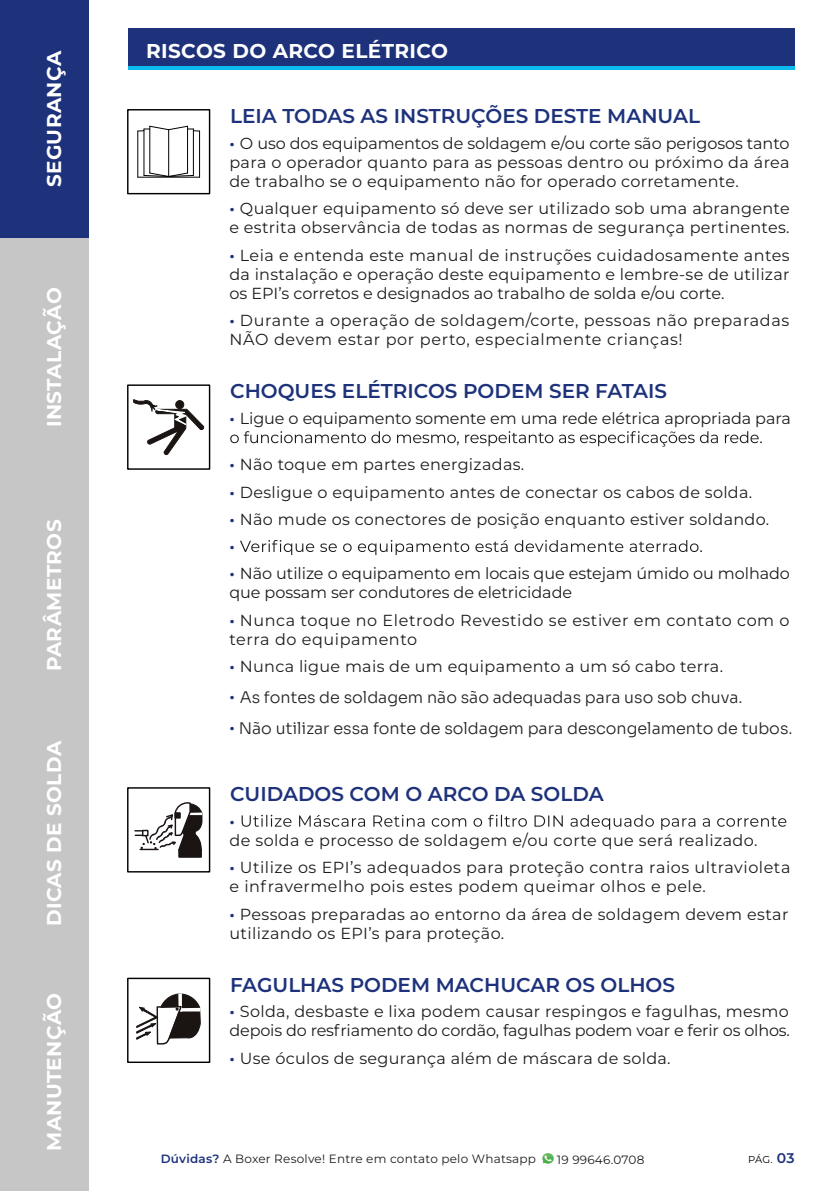
<style>
.page{position:relative;width:823px;height:1191px;background:#fff}
.page>*{position:absolute;margin:0;border:0;box-sizing:border-box;transform-origin:0 0}
.t1{font:600 20px "Montserrat";color:#1d327b}
.t2{font:700 20px "Montserrat";letter-spacing:.02em;color:#fff}
.t3{font:16px/19.2px "Montserrat";letter-spacing:.02em;color:#1d1d1b}
.t4{font:16px/19.2px "Montserrat";letter-spacing:-.005em;color:#1d1d1b}
.t5{font:16px/19.2px "Montserrat";letter-spacing:-.01em;color:#1d1d1b}
.t6{font:300 16px "Sora";color:#212221}
.t7{font:600 16px "Montserrat";color:#1d327b}
.t8{font:12px "Montserrat";letter-spacing:.02em;color:#1d1d1b}
.t9{font:10px "Montserrat";color:#000}
.s1{font-weight:600;color:#1d327b}
.s2{font-family:"Montserrat";font-weight:600;color:#1d327b}
.s3{font-weight:600;font-size:14px;color:#1d327b}
</style>
<div class="page">
<div style="left:128px;top:28px;width:666px;height:42px;background:#1d327b"></div>
<hr style="left:128px;top:67px;width:666px;height:3px;background:#0bbbef">
<div style="left:0;top:0;width:88px;height:238px;background:#1d327b"></div>
<div style="left:0;top:238px;width:88px;height:238px;background:#c6c6c6"></div>
<div style="left:0;top:476px;width:88px;height:238px;background:#c6c6c6"></div>
<div style="left:0;top:714px;width:88px;height:238px;background:#c6c6c6"></div>
<div style="left:0;top:952px;width:88px;height:239px;background:#c6c6c6"></div>
<svg style="left:542px;top:1153px;width:11px;height:11px"></svg>
<div style="left:127px;top:109px;width:83px;height:85px;border:1px solid #000"></div>
<hr style="left:168px;top:130px;width:1px;height:46px;background:#000">
<hr style="left:138px;top:177px;width:61px;height:1px;background:#000">
<hr style="left:187px;top:126px;width:1px;height:47px;background:#000">
<hr style="left:193px;top:129px;width:1px;height:46px;background:#000">
<hr style="left:199px;top:131px;width:1px;height:46px;background:#000">
<hr style="left:149px;top:126px;width:1px;height:47px;background:#000">
<hr style="left:143px;top:129px;width:1px;height:46px;background:#000">
<hr style="left:137px;top:131px;width:1px;height:46px;background:#000">
<svg style="left:138px;top:125px;width:61px;height:6px"></svg>
<svg style="left:143px;top:172px;width:51px;height:6px"></svg>
<div style="left:127px;top:977px;width:83px;height:86px;border:1px solid #000"></div>
<svg style="left:136px;top:993px;width:65px;height:52px"></svg>
<div style="left:127px;top:787px;width:83px;height:85px;border:1px solid #000"></div>
<svg style="left:241px;top:814px;width:544px;height:15px"></svg>
<div style="left:178px;top:848px;width:24px;height:9px;background:#1a1413"></div>
<svg style="left:135px;top:802px;width:68px;height:50px"></svg>
<div style="left:127px;top:384px;width:83px;height:86px;border:1px solid #000"></div>
<svg style="left:230px;top:431px;width:531px;height:15px"></svg>
<svg style="left:240px;top:540px;width:461px;height:15px"></svg>
<svg style="left:133px;top:399px;width:71px;height:56px"></svg>
<p class="t2" style="left:41px;top:187px;width:138px;rotate:-90deg">SEGURANÇA</p>
<p class="t2" style="left:41px;top:427px;width:141px;rotate:-90deg">INSTALAÇÃO</p>
<p class="t2" style="left:41px;top:671px;width:153px;rotate:-90deg">PARÂMETROS</p>
<p class="t2" style="left:41px;top:926px;width:187px;rotate:-90deg">DICAS DE SOLDA</p>
<p class="t2" style="left:41px;top:1150px;width:159px;rotate:-90deg">MANUTENÇÃO</p>
<p class="t2" style="left:146px;top:37px;width:303px">RISCOS DO ARCO ELÉTRICO</p>
<p class="t1" style="left:230px;top:103px;width:471px">LEIA TODAS AS INSTRUÇÕES DESTE MANUAL</p>
<p class="t3" style="left:229px;top:133px;width:561px;text-align:justify"><span class="s1">•</span> O uso dos equipamentos de soldagem e/ou corte são perigosos tanto para o operador quanto para as pessoas dentro ou próximo da área de trabalho se o equipamento não for operado corretamente.</p>
<p class="t3" style="left:229px;top:198px;width:561px"><span class="s1">•</span> Qualquer equipamento só deve ser utilizado sob uma abrangente e estrita observância de todas as normas de segurança pertinentes.</p>
<p class="t3" style="left:229px;top:245px;width:561px;text-align:justify"><span class="s1">•</span> Leia e entenda este manual de instruções cuidadosamente antes da instalação e operação deste equipamento e lembre-se de utilizar os EPI’s corretos e designados ao trabalho de solda e/ou corte.</p>
<p class="t3" style="left:229px;top:310px;width:561px"><span class="s1">•</span> Durante a operação de soldagem/corte, pessoas não preparadas<br>NÃO devem estar por perto, especialmente crianças!</p>
<p class="t1" style="left:230px;top:378px;width:438px">CHOQUES ELÉTRICOS PODEM SER FATAIS</p>
<p class="t4" style="left:229px;top:408px;width:562px"><span class="s1">•</span> Ligue o equipamento somente em uma rede elétrica apropriada para</p>
<p class="t3" style="left:229px;top:454px;width:296px"><span class="s1">•</span> Não toque em partes energizadas.</p>
<p class="t3" style="left:229px;top:482px;width:524px"><span class="s1">•</span> Desligue o equipamento antes de conectar os cabos de solda.</p>
<p class="t3" style="left:229px;top:505px;width:541px;line-height:27.2px"><span class="s1">•</span> Não mude os conectores de posição enquanto estiver soldando. <span class="s1">•</span></p>
<p class="t4" style="left:229px;top:563px;width:561px"><span class="s1">•</span> Não utilize o equipamento em locais que estejam úmido ou molhado que possam ser condutores de eletricidade</p>
<p class="t3" style="left:229px;top:610px;width:561px"><span class="s1">•</span> Nunca toque no Eletrodo Revestido se estiver em contato com o terra do equipamento</p>
<p class="t3" style="left:229px;top:656px;width:495px"><span class="s1">•</span> Nunca ligue mais de um equipamento a um só cabo terra.</p>
<p class="t6" style="left:229px;top:684px;width:514px"><span class="s2">•</span> As fontes de soldagem não são adequadas para uso sob chuva.</p>
<p class="t6" style="left:229px;top:715px;width:564px"><span class="s2">•</span> Não utilizar essa fonte de soldagem para descongelamento de tubos.</p>
<p class="t1" style="left:230px;top:781px;width:375px">CUIDADOS COM O ARCO DA SOLDA</p>
<p class="t7" style="left:229px;top:810px;width:7px">•</p>
<p class="t3" style="left:229px;top:830px;width:529px">de solda e processo de soldagem e/ou corte que será realizado.</p>
<p class="t3" style="left:229px;top:857px;width:562px"><span class="s1">•</span> Utilize os EPI’s adequados para proteção contra raios ultravioleta e infravermelho pois estes podem queimar olhos e pele.</p>
<p class="t3" style="left:229px;top:903px;width:560px"><span class="s1">•</span> Pessoas preparadas ao entorno da área de soldagem devem estar utilizando os EPI’s para proteção.</p>
<p class="t1" style="left:230px;top:971px;width:446px">FAGULHAS PODEM MACHUCAR OS OLHOS</p>
<p class="t5" style="left:229px;top:1001px;width:561px"><span class="s1">•</span> Solda, desbaste e lixa podem causar respingos e fagulhas, mesmo depois do resfriamento do cordão, fagulhas podem voar e ferir os olhos.</p>
<p class="t3" style="left:229px;top:1047px;width:442px"><span class="s1">•</span> Use óculos de segurança além de máscara de solda.</p>
<p class="t8" style="left:161px;top:1150px;width:376px"><span class="s1">Dúvidas?</span> A Boxer Resolve! Entre em contato pelo Whatsapp</p>
<p class="t8" style="left:556px;top:1151px;width:89px">19 99646.0708</p>
<p class="t9" style="left:747px;top:1152px;width:48px">PÁG. <span class="s3">03</span></p>
</div>
